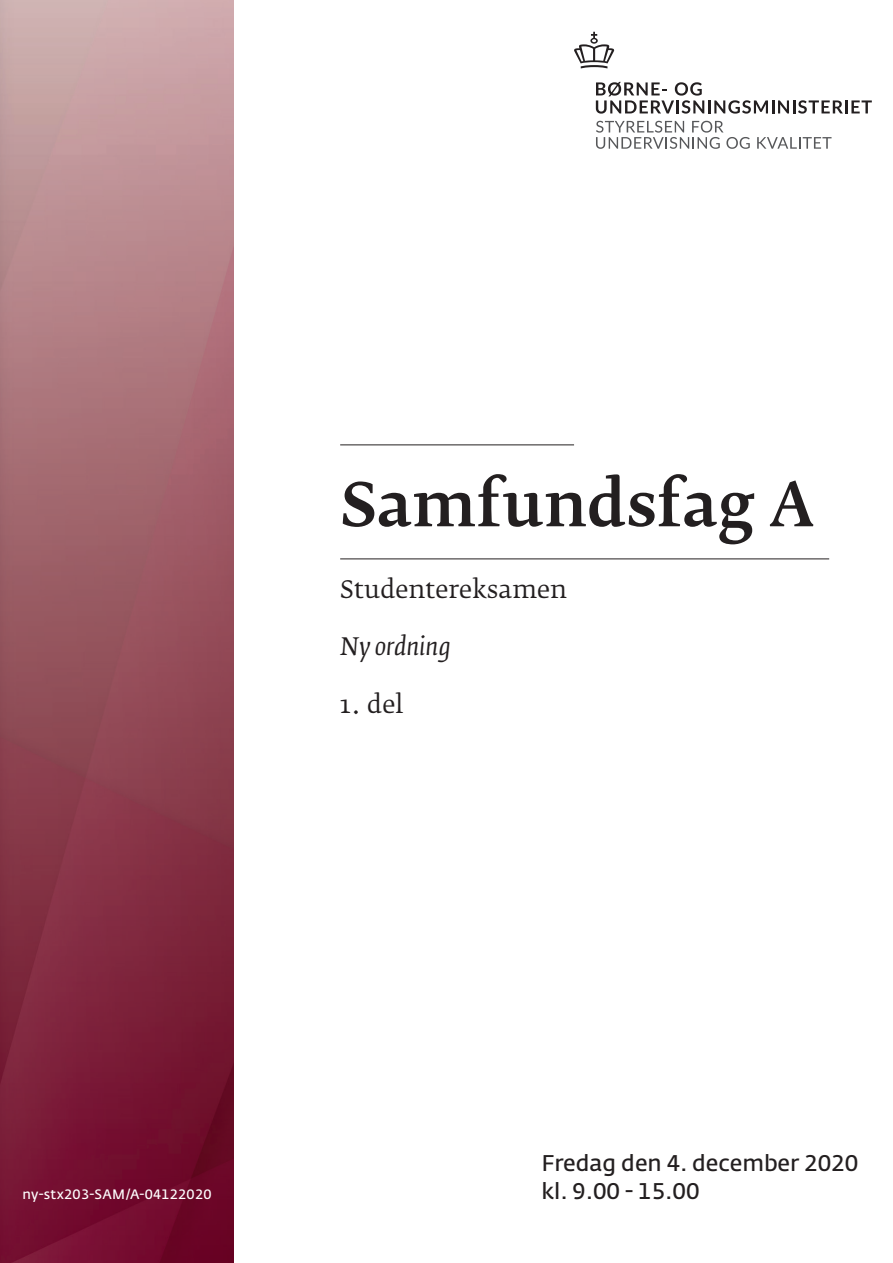
<style>
.page{position:relative;width:893px;height:1263px;background:#fff}
.page>*{position:absolute;margin:0;border:0;box-sizing:border-box;transform-origin:0 0}
.Stor_Overskrift{font:500 60px "Fedra Serif B Std";color:#231f20}
.Overskrift{font:24px "Fedra Serif B Std";color:#231f20}
.Kursiv_Underrubrik{font:italic 24px "Fedra Serif B Std";color:#231f20}
.Brødtekst{font:24px "Fedra Serif B Std";color:#231f20}
.Eksamensdato{font:600 22.5px "Fedra Sans Std";color:#231f20}
.Opgavenr{font:600 13.5px "Fedra Sans Std";letter-spacing:.02em;color:#fff}
</style>
<div class="page">
<img style="left:0;top:0;width:234px;height:1263px">
<hr style="left:340px;top:444px;width:234px;height:1px;background:#231f20">
<hr style="left:340px;top:558px;width:489px;height:1px;background:#231f20">
<svg style="left:574px;top:32px;width:41px;height:37px"></svg>
<svg style="left:596px;top:82px;width:276px;height:32px"></svg>
<svg style="left:596px;top:121px;width:154px;height:28px"></svg>
<svg style="left:757px;top:137px;width:74px;height:12px"></svg>
<p class="Stor_Overskrift" style="left:340px;top:470px;width:476px">Samfundsfag A</p>
<p class="Overskrift" style="left:340px;top:575px;width:228px">Studentereksamen</p>
<p class="Kursiv_Underrubrik" style="left:340px;top:633px;width:112px">Ny ordning</p>
<p class="Brødtekst" style="left:340px;top:690px;width:65px">1. del</p>
<p class="Eksamensdato" style="left:541px;top:1149px;width:318px">Fredag den 4. december 2020</p>
<p class="Opgavenr" style="left:22px;top:1186px;width:191px">ny-stx203-SAM/A-04122020</p>
<p class="Eksamensdato" style="left:541px;top:1177px;width:160px">kl. 9.00 - 15.00</p>
</div>
